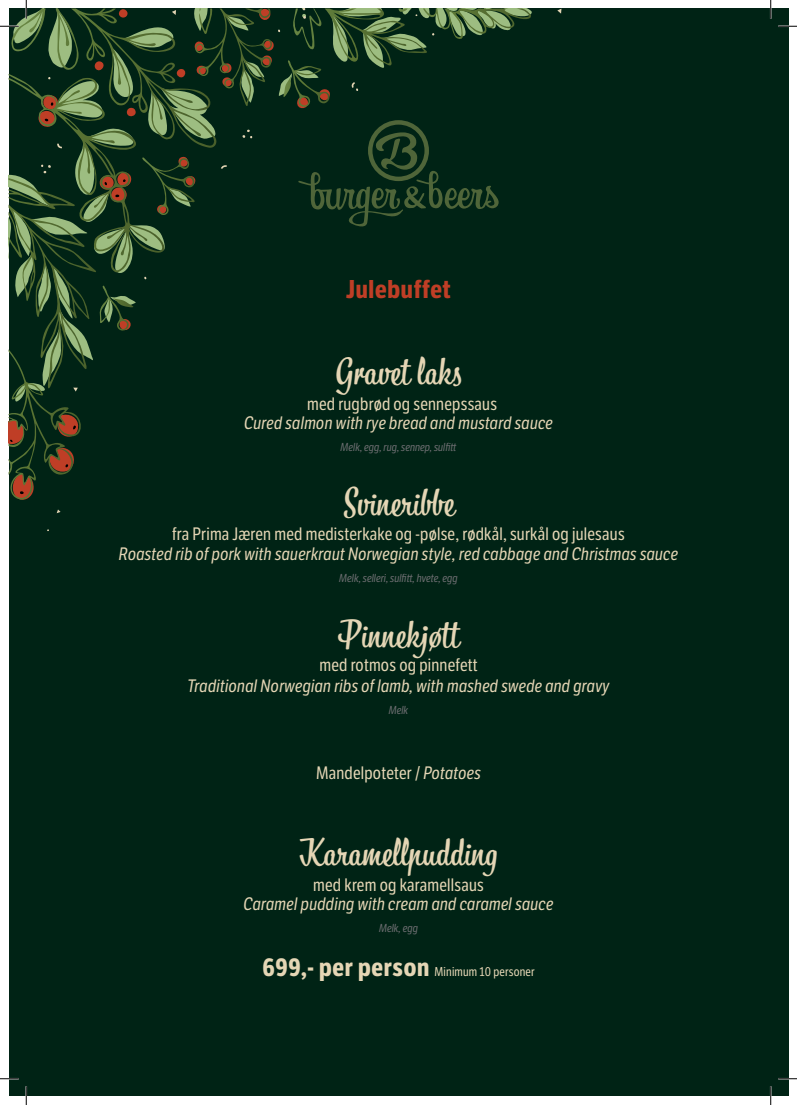
<style>
.page{position:relative;width:797px;height:1105px;background:#fff}
.page>*{position:absolute;margin:0;border:0;box-sizing:border-box;transform-origin:0 0}
.t1{font:37.5px "Bistro Script";letter-spacing:.015em;color:#e5d6b5}
.t2{font:700 25px "LFT Etica Condensed";letter-spacing:.03em;color:#bf3e26}
.t3{font:italic 17.5px "LFT Etica Condensed";letter-spacing:.015em;color:#e5d6b5}
.t4{font:17.5px "LFT Etica Condensed";letter-spacing:.015em;color:#e5d6b5}
.t5{font:12.5px "LFT Etica Condensed";letter-spacing:.015em;color:#e5d6b5}
.t6{font:italic 11.25px "LFT Etica Condensed";color:#6c6d70}
.s1{font-style:italic}
.s2{font-weight:700;font-size:25px}
</style>
<div class="page">
<div style="left:9px;top:9px;width:779px;height:1087px;background:#002315"></div>
<svg style="left:557px;top:9px;width:4px;height:5px"></svg>
<svg style="left:778px;top:25px;width:19px;height:2px"></svg>
<svg style="left:0;top:1078px;width:19px;height:1px"></svg>
<svg style="left:778px;top:1078px;width:19px;height:1px"></svg>
<svg style="left:0;top:0;width:541px;height:513px"></svg>
<svg style="left:25px;top:1086px;width:2px;height:19px"></svg>
<svg style="left:770px;top:0;width:1px;height:19px"></svg>
<svg style="left:770px;top:1086px;width:1px;height:19px"></svg>
<h2 class="t2" style="left:346px;top:274px;width:106px">Julebuffet</h2>
<h1 class="t1" style="left:335px;top:348px;width:128px">Gravet laks</h1>
<p class="t4" style="left:307px;top:393px;width:191px">med rugbrød og sennepssaus</p>
<p class="t3" style="left:244px;top:413px;width:310px">Cured salmon with rye bread and mustard sauce</p>
<p class="t6" style="left:340px;top:441px;width:117px">Melk, egg, rug, sennep, sulfitt</p>
<h1 class="t1" style="left:343px;top:479px;width:113px">Svineribbe</h1>
<p class="t4" style="left:172px;top:523px;width:454px">fra Prima Jæren med medisterkake og -pølse, rødkål, surkål og julesaus</p>
<p class="t3" style="left:119px;top:544px;width:560px">Roasted rib of pork with sauerkraut Norwegian style, red cabbage and Christmas sauce</p>
<p class="t6" style="left:339px;top:572px;width:120px">Melk, selleri, sulfitt, hvete, egg</p>
<h1 class="t1" style="left:338px;top:611px;width:122px">Pinnekjøtt</h1>
<p class="t4" style="left:319px;top:655px;width:160px">med rotmos og pinnefett</p>
<p class="t3" style="left:187px;top:675px;width:424px">Traditional Norwegian ribs of lamb, with mashed swede and gravy</p>
<p class="t6" style="left:389px;top:703px;width:21px">Melk</p>
<p class="t4" style="left:316px;top:763px;width:166px">Mandelpoteter / <span class="s1">Potatoes</span></p>
<h1 class="t1" style="left:299px;top:829px;width:200px">Karamellpudding</h1>
<p class="t4" style="left:313px;top:875px;width:172px">med krem og karamellsaus</p>
<p class="t3" style="left:244px;top:894px;width:311px">Caramel pudding with cream and caramel sauce</p>
<p class="t6" style="left:379px;top:922px;width:40px">Melk, egg</p>
<p class="t5" style="left:262px;top:964px;width:274px"><span class="s2">699,- per person</span> Minimum 10 personer</p>
</div>
